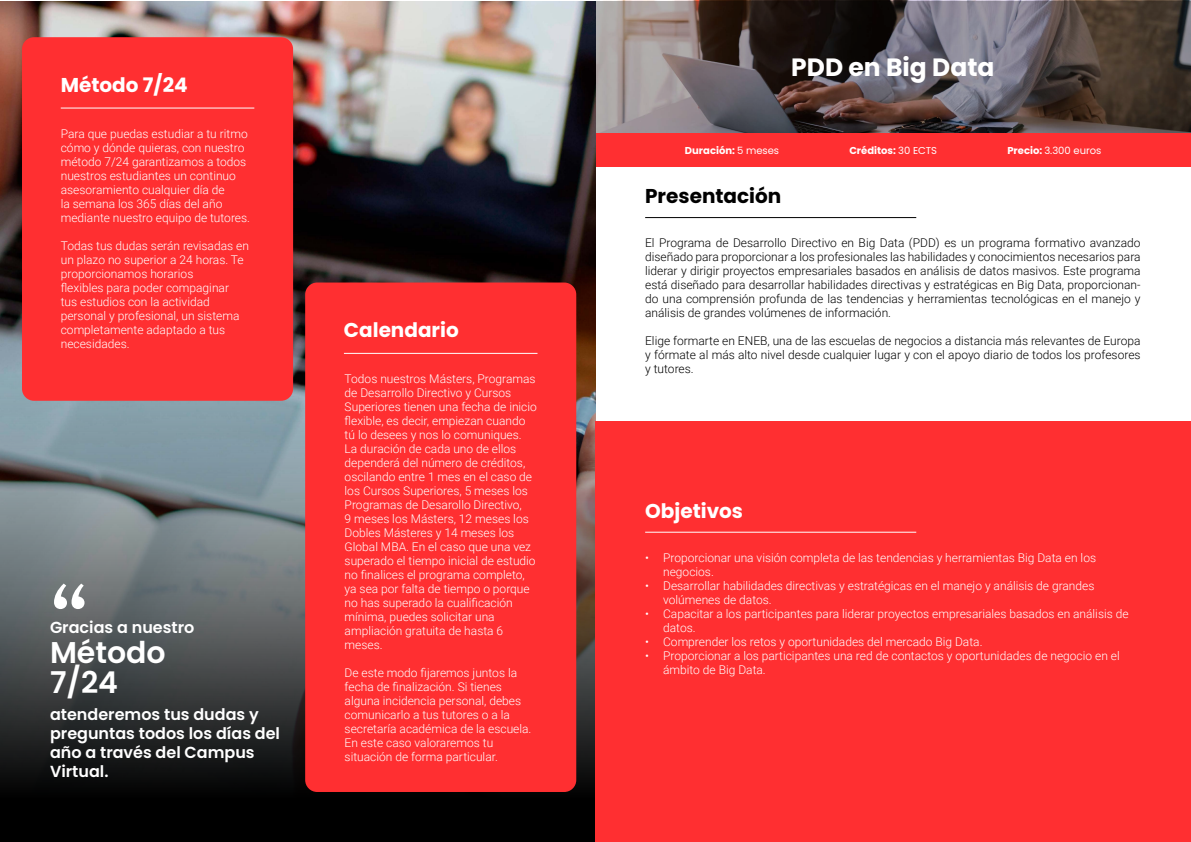
<style>
.page{position:relative;width:1191px;height:842px;background:#fff}
.page>*{position:absolute;margin:0;border:0;box-sizing:border-box;transform-origin:0 0}
.t1{font:100px "JUST Sans";color:#fff}
.t2{font:600 30px/30px "Poppins";color:#fff}
.t3{font:700 25px "Poppins";color:#fff}
.t4{font:700 20px "Poppins";color:#fff}
.t5{font:700 20px "Poppins";color:#000}
.t6{font:600 16px/19.2px "Poppins";color:#fff}
.t7{font:300 12px/14px "Roboto";color:#fff}
.t8{font:300 12px/14px "Roboto";color:#000;text-align:justify}
.t9{font:700 10px "Poppins";color:#fff}
.t10{font:10px "Poppins";color:#fff}
.s1{font-weight:400}
.s2{font-weight:700}
</style>
<div class="page">
<svg style="left:596px;top:1px;width:595px;height:132px;background:#5b5252"></svg>
<div style="left:596px;top:133px;width:595px;height:34px;background:#ff2f31"></div>
<img style="left:0;top:1px;width:595px;height:253px">
<svg style="left:0;top:254px;width:595px;height:588px;background:#464b4d"></svg>
<div style="left:22px;top:37px;width:271px;height:364px;background:#ff2f31;border-radius:12px"></div>
<div style="left:305px;top:282px;width:271px;height:510px;background:#ff2f31;border-radius:12px"></div>
<hr style="left:61px;top:108px;width:193px;height:1px;background:#fff">
<hr style="left:344px;top:353px;width:193px;height:1px;background:#fff">
<hr style="left:645px;top:217px;width:271px;height:1px;background:#000">
<div style="left:595px;top:421px;width:596px;height:421px;background:#ff2f31"></div>
<hr style="left:645px;top:532px;width:271px;height:1px;background:#fff">
<h3 class="t4" style="left:61px;top:73px;width:128px">Método 7/24</h3>
<p class="t7" style="left:61px;top:126px;width:191px">Para que puedas estudiar a tu ritmo cómo y dónde quieras, con nuestro método 7/24 garantizamos a todos nuestros estudiantes un continuo asesoramiento cualquier día de<br>la semana los 365 días del año mediante nuestro equipo de tutores.</p>
<p class="t7" style="left:61px;top:238px;width:190px">Todas tus dudas serán revisadas en un plazo no superior a 24 horas. Te proporcionamos horarios<br>flexibles para poder compaginar<br>tus estudios con la actividad personal y profesional, un sistema completamente adaptado a tus necesidades.</p>
<h1 class="t1" style="left:50px;top:558px;width:40px">“</h1>
<h3 class="t6" style="left:50px;top:618px;width:146px">Gracias a nuestro</h3>
<h2 class="t2" style="left:50px;top:637px;width:117px">Método<br>7/24</h2>
<h3 class="t6" style="left:50px;top:704px;width:231px">atenderemos tus dudas y preguntas todos los días del año a través del Campus<br>Virtual.</h3>
<h3 class="t4" style="left:344px;top:319px;width:116px">Calendario</h3>
<p class="t7" style="left:345px;top:371px;width:194px">Todos nuestros Másters, Programas de Desarrollo Directivo y Cursos<br>Superiores tienen una fecha de inicio flexible, es decir, empiezan cuando tú lo desees y nos lo comuniques.<br>La duración de cada uno de ellos dependerá del número de créditos, oscilando entre 1 mes en el caso de los Cursos Superiores, 5 meses los<br>Programas de Desarollo Directivo,<br>9 meses los Másters, 12 meses los<br>Dobles Másteres y 14 meses los<br>Global MBA. En el caso que una vez superado el tiempo inicial de estudio no finalices el programa completo, ya sea por falta de tiempo o porque no has superado la cualificación mínima, puedes solicitar una ampliación gratuita de hasta 6 meses.</p>
<p class="t7" style="left:345px;top:665px;width:188px">De este modo fijaremos juntos la fecha de finalización. Si tienes alguna incidencia personal, debes comunicarlo a tus tutores o a la secretaría académica de la escuela.<br>En este caso valoraremos tu situación de forma particular.</p>
<h3 class="t3" style="left:791px;top:53px;width:205px">PDD en Big Data</h3>
<p class="t9" style="left:685px;top:144px;width:96px">Duración: <span class="s1">5 meses</span></p>
<p class="t9" style="left:849px;top:144px;width:89px">Créditos: <span class="s1">30 ECTS</span></p>
<p class="t10" style="left:1007px;top:144px;width:96px"><span class="s2">Precio:</span> 3.300 euros</p>
<h3 class="t5" style="left:645px;top:185px;width:138px">Presentación</h3>
<p class="t8" style="left:645px;top:236px;width:497px">El Programa de Desarrollo Directivo en Big Data (PDD) es un programa formativo avanzado diseñado para proporcionar a los profesionales las habilidades y conocimientos necesarios para liderar y dirigir proyectos empresariales basados en análisis de datos masivos. Este programa está diseñado para desarrollar habilidades directivas y estratégicas en Big Data, proporcionan&shy;do una comprensión profunda de las tendencias y herramientas tecnológicas en el manejo y análisis de grandes volúmenes de información.</p>
<p class="t8" style="left:645px;top:334px;width:497px">Elige formarte en ENEB, una de las escuelas de negocios a distancia más relevantes de Europa y fórmate al más alto nivel desde cualquier lugar y con el apoyo diario de todos los profesores y tutores.</p>
<h3 class="t4" style="left:645px;top:499px;width:99px">Objetivos</h3>
<p class="t7" style="left:663px;top:550px;width:434px;text-indent:-18px">• Proporcionar una visión completa de las tendencias y herramientas Big Data en los negocios.</p>
<p class="t7" style="left:663px;top:578px;width:433px;text-indent:-18px">• Desarrollar habilidades directivas y estratégicas en el manejo y análisis de grandes volúmenes de datos.</p>
<p class="t7" style="left:663px;top:606px;width:467px;text-indent:-18px">• Capacitar a los participantes para liderar proyectos empresariales basados en análisis de datos.</p>
<p class="t7" style="left:645px;top:634px;width:339px">• Comprender los retos y oportunidades del mercado Big Data.</p>
<p class="t7" style="left:663px;top:648px;width:458px;text-indent:-18px">• Proporcionar a los participantes una red de contactos y oportunidades de negocio en el ámbito de Big Data.</p>
</div>
